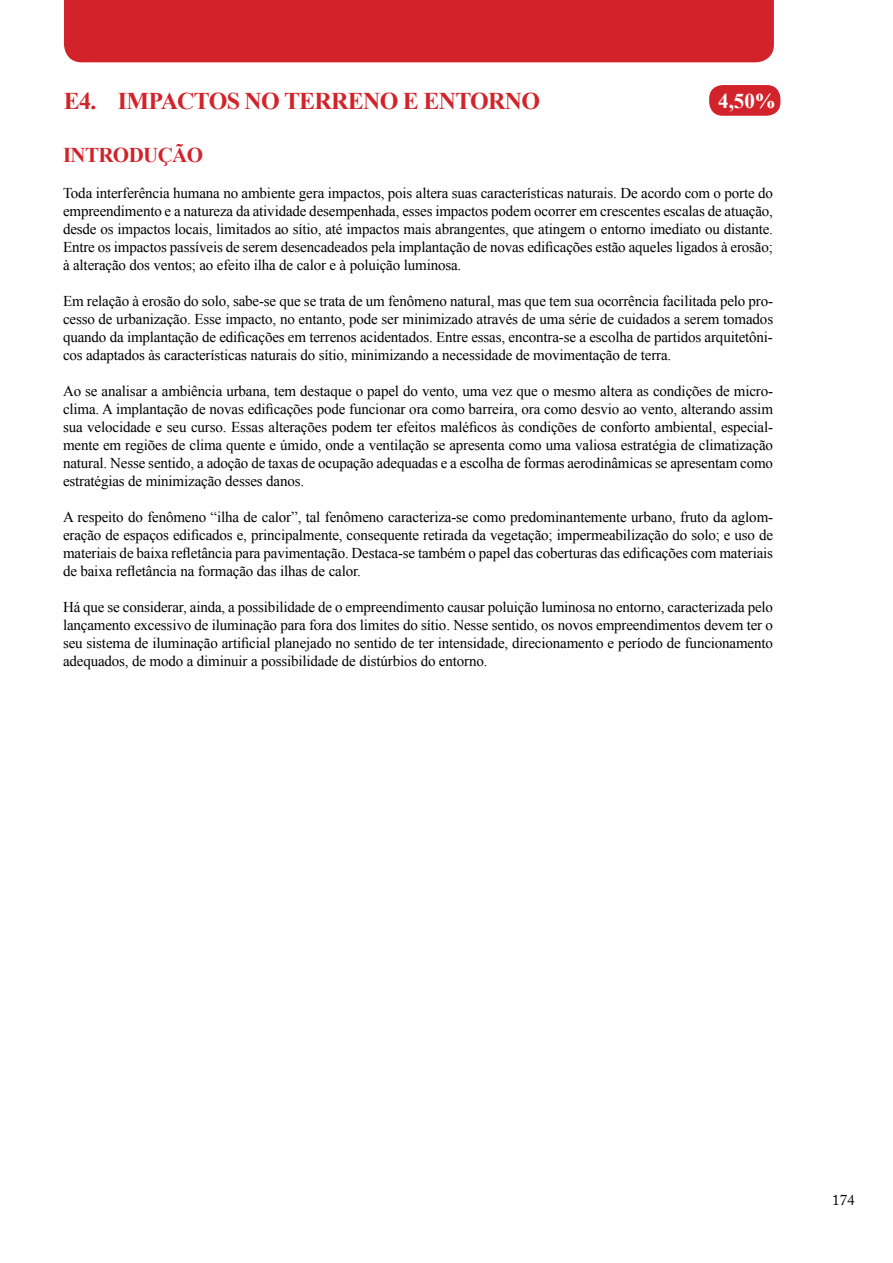
<style>
.page{position:relative;width:893px;height:1263px;background:#fff}
.page>*{position:absolute;margin:0;border:0;box-sizing:border-box;transform-origin:0 0}
.t1{font:700 24px "Times New Roman";color:#d2232a}
.t2{font:700 21px "Times New Roman";color:#d2232a}
.t3{font:700 21px "Times New Roman";color:#fff}
.t4{font:15px/18px "Times New Roman";letter-spacing:-.01em;color:#000;text-align:justify}
.t5{font:15px "Adobe Caslon Pro";color:#000}
</style>
<div class="page">
<div style="left:709px;top:85px;width:71px;height:31px;background:#d2232a;border-radius:13px"></div>
<div style="left:64px;top:0;width:710px;height:62px;background:#d2232a"></div>
<h1 class="t1" style="left:64px;top:85px;width:80px">E4. IMPACTOS</h1>
<h1 class="t1" style="left:245px;top:85px;width:57px">NO TERRENO</h1>
<h1 class="t1" style="left:403px;top:85px;width:39px">E ENTORNO</h1>
<h2 class="t3" style="left:718px;top:86px;width:59px">4,50%</h2>
<h2 class="t2" style="left:63px;top:140px;width:24px">INTRODUÇÃO</h2>
<p class="t4" style="left:63px;top:184px;width:711px">Toda interferência humana no ambiente gera impactos, pois altera suas características naturais. De acordo com o porte do empreendimento e a natureza da atividade desempenhada, esses impactos podem ocorrer em crescentes escalas de atuação, desde os impactos locais, limitados ao sítio, até impactos mais abrangentes, que atingem o entorno imediato ou distante.<br>Entre os impactos passíveis de serem desencadeados pela implantação de novas edificações estão aqueles ligados à erosão; à alteração dos ventos; ao efeito ilha de calor e à poluição luminosa.</p>
<p class="t4" style="left:63px;top:292px;width:712px">Em relação à erosão do solo, sabe-se que se trata de um fenômeno natural, mas que tem sua ocorrência facilitada pelo pro&shy;cesso de urbanização. Esse impacto, no entanto, pode ser minimizado através de uma série de cuidados a serem tomados quando da implantação de edificações em terrenos acidentados. Entre essas, encontra-se a escolha de partidos arquitetôni&shy;cos adaptados às características naturais do sítio, minimizando a necessidade de movimentação de terra.</p>
<p class="t4" style="left:63px;top:382px;width:712px">Ao se analisar a ambiência urbana, tem destaque o papel do vento, uma vez que o mesmo altera as condições de micro&shy;clima. A implantação de novas edificações pode funcionar ora como barreira, ora como desvio ao vento, alterando assim sua velocidade e seu curso. Essas alterações podem ter efeitos maléficos às condições de conforto ambiental, especial&shy;mente em regiões de clima quente e úmido, onde a ventilação se apresenta como uma valiosa estratégia de climatização natural. Nesse sentido, a adoção de taxas de ocupação adequadas e a escolha de formas aerodinâmicas se apresentam como estratégias de minimização desses danos.</p>
<p class="t4" style="left:63px;top:508px;width:712px">A respeito do fenômeno “ilha de calor”, tal fenômeno caracteriza-se como predominantemente urbano, fruto da aglom&shy;eração de espaços edificados e, principalmente, consequente retirada da vegetação; impermeabilização do solo; e uso de materiais de baixa refletância para pavimentação. Destaca-se também o papel das coberturas das edificações com materiais de baixa refletância na formação das ilhas de calor.</p>
<p class="t4" style="left:63px;top:598px;width:712px">Há que se considerar, ainda, a possibilidade de o empreendimento causar poluição luminosa no entorno, caracterizada pelo lançamento excessivo de iluminação para fora dos limites do sítio. Nesse sentido, os novos empreendimentos devem ter o seu sistema de iluminação artificial planejado no sentido de ter intensidade, direcionamento e período de funcionamento adequados, de modo a diminuir a possibilidade de distúrbios do entorno.</p>
<p class="t5" style="left:832px;top:1191px;width:24px">174</p>
</div>
